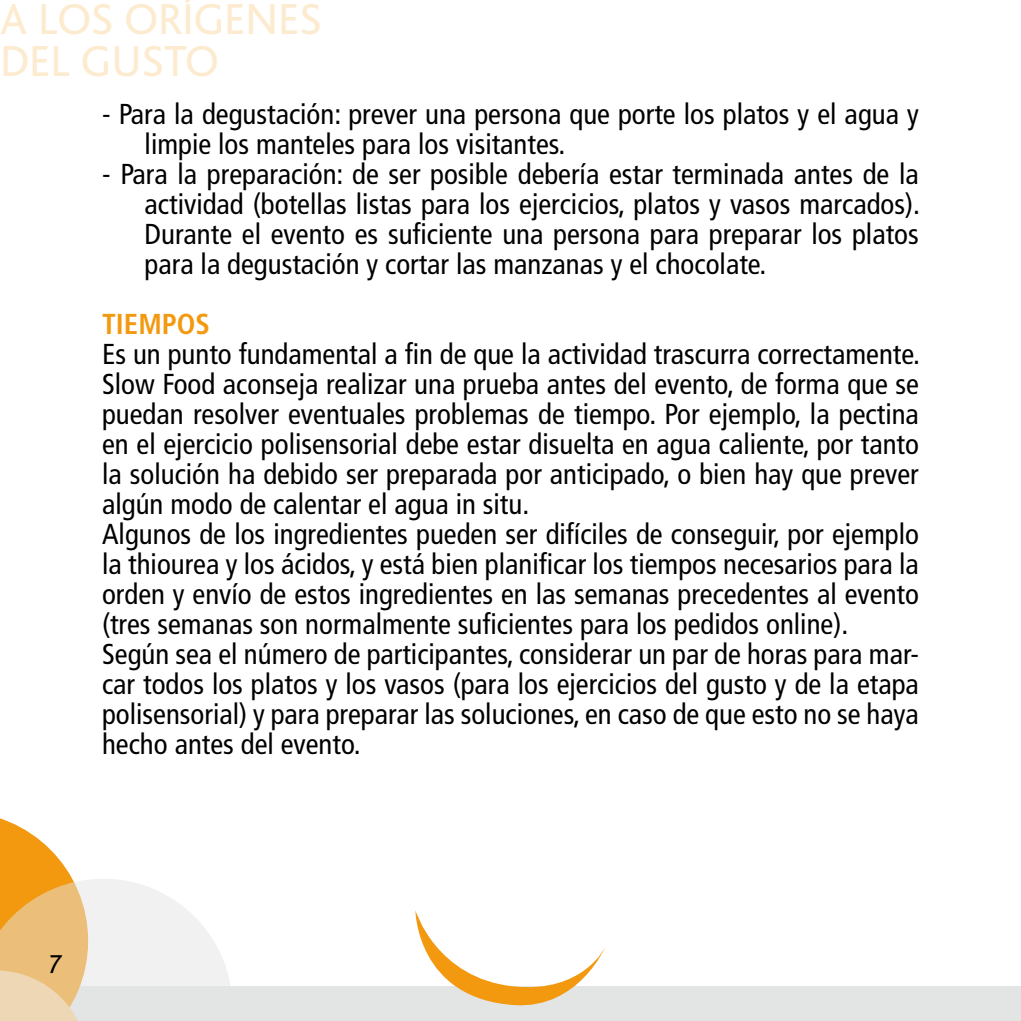
<style>
.page{position:relative;width:1021px;height:1021px;background:#fff}
.page>*{position:absolute;margin:0;border:0;box-sizing:border-box;transform-origin:0 0}
.t1{font:45.3px/42px "Bliss";color:#fdebcf}
.t2{font:condensed 28.8px/30px "Frutiger";color:#000}
.t3{font:700 condensed 28.8px "Frutiger";color:#f39910}
.t4{font:italic 27px "Bliss";color:#000}
</style>
<div class="page">
<div style="left:5px;top:986px;width:1015px;height:34px;background:#e3e4e4"></div>
<svg style="left:0;top:818px;width:230px;height:202px"></svg>
<svg style="left:415px;top:910px;width:190px;height:96px"></svg>
<h1 class="t1" style="left:0;top:-1px;width:323px">A LOS ORÍGENES<br>DEL GUSTO</h1>
<p class="t2" style="left:145px;top:99px;width:775px;text-indent:-43px">- Para la degustación: prever una persona que porte los platos y el agua y limpie los manteles para los visitantes.</p>
<p class="t2" style="left:145px;top:159px;width:776px;text-align:justify;text-indent:-43px">- Para la preparación: de ser posible debería estar terminada antes de la actividad (botellas listas para los ejercicios, platos y vasos marcados).<br>Durante el evento es suficiente una persona para preparar los platos para la degustación y cortar las manzanas y el chocolate.</p>
<p class="t3" style="left:102px;top:307px;width:109px">TIEMPOS</p>
<p class="t2" style="left:102px;top:339px;width:819px">Es un punto fundamental a fin de que la actividad trascurra correctamente.<br>Slow Food aconseja realizar una prueba antes del evento, de forma que se puedan resolver eventuales problemas de tiempo. Por ejemplo, la pectina en el ejercicio polisensorial debe estar disuelta en agua caliente, por tanto la solución ha debido ser preparada por anticipado, o bien hay que prever algún modo de calentar el agua in situ.<br>Algunos de los ingredientes pueden ser difíciles de conseguir, por ejemplo la thiourea y los ácidos, y está bien planificar los tiempos necesarios para la orden y envío de estos ingredientes en las semanas precedentes al evento (tres semanas son normalmente suficientes para los pedidos online).<br>Según sea el número de participantes, considerar un par de horas para mar&shy;car todos los platos y los vasos (para los ejercicios del gusto y de la etapa polisensorial) y para preparar las soluciones, en caso de que esto no se haya hecho antes del evento.</p>
<p class="t4" style="left:48px;top:949px;width:15px">7</p>
</div>
